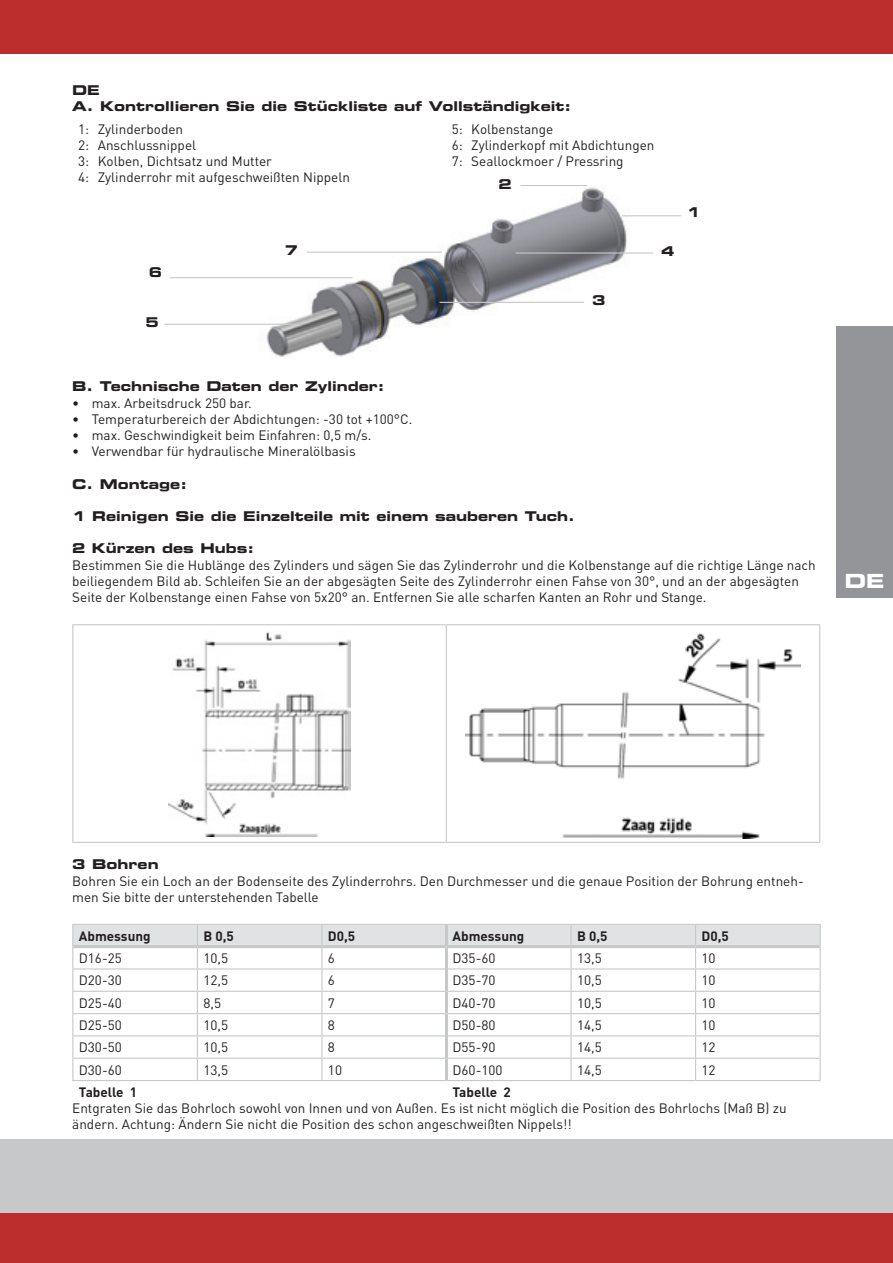
<style>
.page{position:relative;width:893px;height:1263px;background:#fff}
.page>*{position:absolute;margin:0;border:0;box-sizing:border-box;transform-origin:0 0}
.t1{font:19.5px "Eurostile LT Std Bold Ex 2";color:#fff}
.t2{font:13.5px/16.2px "DIN Pro";color:#231f20}
.t3{font:13.5px/16.2px "Eurostile LT Std Bold Ex 2";color:#231f20}
.t4{font:700 13.5px "DIN Pro";color:#231f20}
</style>
<div class="page">
<div style="left:0;top:1140px;width:893px;height:90px;background:#c7c8ca"></div>
<div style="left:0;top:1213px;width:893px;height:50px;background:#bb2d2d"></div>
<div style="left:0;top:0;width:893px;height:54px;background:#bb2d2d"></div>
<div style="left:836px;top:326px;width:57px;height:271px;background:#939598"></div>
<img style="left:247px;top:185px;width:399px;height:172px">
<hr style="left:72px;top:624px;width:374px;height:1px;background:#c7c8ca">
<hr style="left:72px;top:625px;width:1px;height:217px;background:#c7c8ca">
<hr style="left:446px;top:624px;width:374px;height:1px;background:#c7c8ca">
<hr style="left:446px;top:625px;width:1px;height:217px;background:#c7c8ca">
<hr style="left:819px;top:625px;width:1px;height:217px;background:#c7c8ca">
<hr style="left:72px;top:842px;width:374px;height:1px;background:#c7c8ca">
<hr style="left:446px;top:842px;width:374px;height:1px;background:#c7c8ca">
<img style="left:168px;top:632px;width:183px;height:204px">
<img style="left:465px;top:633px;width:336px;height:205px">
<svg style="left:72px;top:925px;width:749px;height:155px"></svg>
<hr style="left:73px;top:945px;width:124px;height:3px;background:#c7c8ca">
<hr style="left:197px;top:945px;width:125px;height:3px;background:#c7c8ca">
<hr style="left:322px;top:945px;width:124px;height:3px;background:#c7c8ca">
<hr style="left:446px;top:945px;width:125px;height:3px;background:#c7c8ca">
<hr style="left:571px;top:945px;width:125px;height:3px;background:#c7c8ca">
<hr style="left:696px;top:945px;width:124px;height:3px;background:#c7c8ca">
<hr style="left:72px;top:924px;width:125px;height:1px;background:#c7c8ca">
<hr style="left:197px;top:924px;width:125px;height:1px;background:#c7c8ca">
<hr style="left:322px;top:924px;width:124px;height:1px;background:#c7c8ca">
<hr style="left:446px;top:924px;width:125px;height:1px;background:#c7c8ca">
<hr style="left:571px;top:924px;width:125px;height:1px;background:#c7c8ca">
<hr style="left:696px;top:924px;width:125px;height:1px;background:#c7c8ca">
<hr style="left:445px;top:925px;width:3px;height:20px;background:#c7c8ca">
<hr style="left:445px;top:948px;width:3px;height:21px;background:#c7c8ca">
<hr style="left:445px;top:969px;width:3px;height:22px;background:#c7c8ca">
<hr style="left:445px;top:991px;width:3px;height:22px;background:#c7c8ca">
<hr style="left:445px;top:1013px;width:3px;height:23px;background:#c7c8ca">
<hr style="left:445px;top:1036px;width:3px;height:22px;background:#c7c8ca">
<hr style="left:445px;top:1058px;width:3px;height:22px;background:#c7c8ca">
<hr style="left:72px;top:1080px;width:125px;height:1px;background:#c7c8ca">
<hr style="left:197px;top:1080px;width:125px;height:1px;background:#c7c8ca">
<hr style="left:322px;top:1080px;width:124px;height:1px;background:#c7c8ca">
<hr style="left:446px;top:1080px;width:125px;height:1px;background:#c7c8ca">
<hr style="left:571px;top:1080px;width:125px;height:1px;background:#c7c8ca">
<hr style="left:696px;top:1080px;width:125px;height:1px;background:#c7c8ca">
<hr style="left:164px;top:324px;width:135px;height:1px;background:#c7c8ca">
<hr style="left:170px;top:277px;width:182px;height:1px;background:#c7c8ca">
<hr style="left:440px;top:302px;width:144px;height:1px;background:#c7c8ca">
<hr style="left:307px;top:252px;width:135px;height:1px;background:#c7c8ca">
<hr style="left:516px;top:252px;width:137px;height:2px;background:#c7c8ca">
<hr style="left:520px;top:185px;width:67px;height:1px;background:#c7c8ca">
<hr style="left:622px;top:215px;width:59px;height:1px;background:#c7c8ca">
<p class="t3" style="left:72px;top:82px;width:500px">DE<br>A. Kontrollieren Sie die Stückliste auf Vollständigkeit:</p>
<p class="t2" style="left:78px;top:120px;width:273px">1: Zylinderboden<br>2: Anschlussnippel<br>3: Kolben, Dichtsatz und Mutter<br>4: Zylinderrohr mit aufgeschweißten Nippeln</p>
<p class="t2" style="left:452px;top:120px;width:204px">5: Kolbenstange<br>6: Zylinderkopf mit Abdichtungen<br>7: Seallockmoer / Pressring</p>
<p class="t3" style="left:499px;top:175px;width:15px">2</p>
<p class="t3" style="left:149px;top:263px;width:15px">6</p>
<p class="t3" style="left:146px;top:314px;width:15px">5</p>
<p class="t3" style="left:285px;top:241px;width:15px">7</p>
<p class="t3" style="left:592px;top:292px;width:15px">3</p>
<p class="t3" style="left:661px;top:242px;width:15px">4</p>
<p class="t3" style="left:687px;top:204px;width:15px">1</p>
<p class="t3" style="left:72px;top:378px;width:314px">B. Technische Daten der Zylinder:</p>
<p class="t2" style="left:72px;top:394px;width:181px">• max. Arbeitsdruck 250 bar.</p>
<p class="t2" style="left:72px;top:410px;width:342px">• Temperaturbereich der Abdichtungen: -30 tot +100°C.</p>
<p class="t2" style="left:72px;top:426px;width:301px">• max. Geschwindigkeit beim Einfahren: 0,5 m/s.</p>
<p class="t2" style="left:72px;top:443px;width:285px">• Verwendbar für hydraulische Mineralölbasis</p>
<p class="t3" style="left:72px;top:475px;width:116px">C. Montage:</p>
<p class="t3" style="left:72px;top:508px;width:504px">1 Reinigen Sie die Einzelteile mit einem sauberen Tuch.</p>
<p class="t3" style="left:72px;top:540px;width:183px">2 Kürzen des Hubs:</p>
<p class="t2" style="left:72px;top:556px;width:745px">Bestimmen Sie die Hublänge des Zylinders und sägen Sie das Zylinderrohr und die Kolbenstange auf die richtige Länge nach beiliegendem Bild ab. Schleifen Sie an der abgesägten Seite des Zylinderrohr einen Fahse von 30°, und an der abgesägten<br>Seite der Kolbenstange einen Fahse von 5x20° an. Entfernen Sie alle scharfen Kanten an Rohr und Stange.</p>
<h1 class="t1" style="left:844px;top:567px;width:39px">DE</h1>
<p class="t3" style="left:72px;top:856px;width:88px">3 Bohren</p>
<p class="t2" style="left:72px;top:872px;width:733px">Bohren Sie ein Loch an der Bodenseite des Zylinderrohrs. Den Durchmesser und die genaue Position der Bohrung entneh&shy;men Sie bitte der unterstehenden Tabelle</p>
<p class="t4" style="left:79px;top:926px;width:73px">Abmessung</p>
<p class="t4" style="left:203px;top:926px;width:32px">B 0,5</p>
<p class="t4" style="left:328px;top:926px;width:29px">D0,5</p>
<p class="t4" style="left:452px;top:926px;width:73px">Abmessung</p>
<p class="t4" style="left:577px;top:926px;width:32px">B 0,5</p>
<p class="t4" style="left:702px;top:926px;width:29px">D0,5</p>
<p class="t2" style="left:79px;top:949px;width:45px">D16-25</p>
<p class="t2" style="left:203px;top:949px;width:26px">10,5</p>
<p class="t2" style="left:328px;top:949px;width:9px">6</p>
<p class="t2" style="left:452px;top:949px;width:45px">D35-60</p>
<p class="t2" style="left:577px;top:949px;width:26px">13,5</p>
<p class="t2" style="left:702px;top:949px;width:16px">10</p>
<p class="t2" style="left:79px;top:972px;width:45px">D20-30</p>
<p class="t2" style="left:203px;top:972px;width:26px">12,5</p>
<p class="t2" style="left:328px;top:972px;width:9px">6</p>
<p class="t2" style="left:452px;top:972px;width:45px">D35-70</p>
<p class="t2" style="left:577px;top:972px;width:26px">10,5</p>
<p class="t2" style="left:702px;top:972px;width:16px">10</p>
<p class="t2" style="left:79px;top:994px;width:45px">D25-40</p>
<p class="t2" style="left:203px;top:994px;width:19px">8,5</p>
<p class="t2" style="left:328px;top:994px;width:9px">7</p>
<p class="t2" style="left:452px;top:994px;width:45px">D40-70</p>
<p class="t2" style="left:577px;top:994px;width:26px">10,5</p>
<p class="t2" style="left:702px;top:994px;width:16px">10</p>
<p class="t2" style="left:79px;top:1016px;width:45px">D25-50</p>
<p class="t2" style="left:203px;top:1016px;width:26px">10,5</p>
<p class="t2" style="left:328px;top:1016px;width:9px">8</p>
<p class="t2" style="left:452px;top:1016px;width:45px">D50-80</p>
<p class="t2" style="left:577px;top:1016px;width:26px">14,5</p>
<p class="t2" style="left:702px;top:1016px;width:16px">10</p>
<p class="t2" style="left:79px;top:1039px;width:45px">D30-50</p>
<p class="t2" style="left:203px;top:1039px;width:26px">10,5</p>
<p class="t2" style="left:328px;top:1039px;width:9px">8</p>
<p class="t2" style="left:452px;top:1039px;width:45px">D55-90</p>
<p class="t2" style="left:577px;top:1039px;width:26px">14,5</p>
<p class="t2" style="left:702px;top:1039px;width:16px">12</p>
<p class="t2" style="left:79px;top:1061px;width:45px">D30-60</p>
<p class="t2" style="left:203px;top:1061px;width:26px">13,5</p>
<p class="t2" style="left:328px;top:1061px;width:16px">10</p>
<p class="t2" style="left:452px;top:1061px;width:52px">D60-100</p>
<p class="t2" style="left:577px;top:1061px;width:26px">14,5</p>
<p class="t2" style="left:702px;top:1061px;width:16px">12</p>
<p class="t4" style="left:79px;top:1083px;width:60px">Tabelle 1</p>
<p class="t4" style="left:452px;top:1083px;width:60px">Tabelle 2</p>
<p class="t2" style="left:72px;top:1099px;width:716px">Entgraten Sie das Bohrloch sowohl von Innen und von Außen. Es ist nicht möglich die Position des Bohrlochs (Maß B) zu ändern. Achtung: Ändern Sie nicht die Position des schon angeschweißten Nippels!!</p>
</div>
